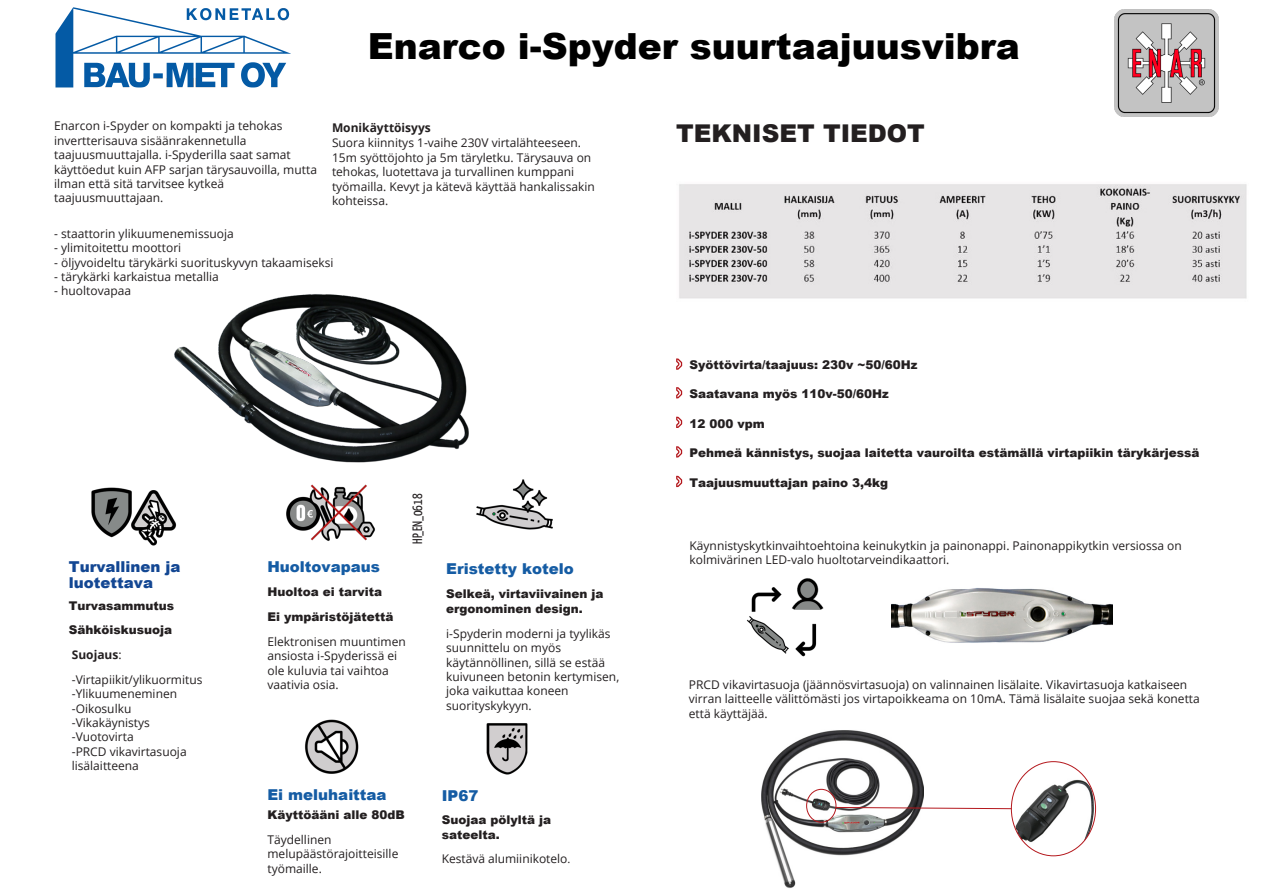
<style>
.page{position:relative;width:1263px;height:893px;background:#fff}
.page>*{position:absolute;margin:0;border:0;box-sizing:border-box;transform-origin:0 0}
.t1{font:900 36px "Arial";color:#000}
.t2{font:900 24.45px "Arial";color:#231f20}
.Destacados{font:900 15px "Arial";color:#155ca4}
.Subtítulo{font:900 15px/15.6px "Arial";color:#134793}
.t3{font:13.5px "Yanone Kaffeesatz";color:#231f20}
.Destacados-2{font:12px/14.4px "Open Sans";color:#231f20}
.Subtítulo-2{font:900 12px/24.6px "Arial";color:#231f20}
.Destacados-3{font:900 12px/24.8px "Arial";color:#231f20}
.Subtítulo-3{font:12px/14.4px "Open Sans";color:#231f20}
.s1{font-weight:700}
.s2{font-family:"Open Sans";font-weight:700}
.s3{font-family:"Open Sans";font-weight:400}
.s4{font-size:11.1px}
</style>
<div class="page">
<svg style="left:55px;top:7px;width:22px;height:81px"></svg>
<img style="left:476px;top:479px;width:77px;height:51px">
<img style="left:91px;top:487px;width:86px;height:59px">
<img style="left:286px;top:484px;width:89px;height:57px">
<img style="left:174px;top:294px;width:295px;height:169px">
<svg style="left:676px;top:446px;width:6px;height:11px"></svg>
<svg style="left:676px;top:417px;width:6px;height:11px"></svg>
<svg style="left:676px;top:387px;width:6px;height:11px"></svg>
<svg style="left:676px;top:358px;width:6px;height:12px"></svg>
<img style="left:305px;top:720px;width:54px;height:53px">
<svg style="left:676px;top:476px;width:6px;height:11px"></svg>
<img style="left:1114px;top:9px;width:105px;height:107px">
<img style="left:486px;top:723px;width:42px;height:52px">
<img style="left:891px;top:588px;width:221px;height:55px">
<img style="left:762px;top:730px;width:161px;height:158px">
<div style="left:806px;top:789px;width:30px;height:34px;border:1px solid #b4181d;border-radius:50%"></div>
<svg style="left:835px;top:807px;width:176px;height:2px"></svg>
<img style="left:1011px;top:773px;width:84px;height:71px">
<img style="left:746px;top:578px;width:78px;height:79px">
<img style="left:56px;top:8px;width:234px;height:80px">
<img style="left:679px;top:184px;width:568px;height:115px">
<h1 class="t1" style="left:368px;top:20px;width:653px">Enarco i-Spyder suurtaajuusvibra</h1>
<p class="Destacados-2" style="left:54px;top:119px;width:264px">Enarcon i-Spyder on kompakti ja tehokas invertterisauva sisäänrakennetulla taajuusmuuttajalla. i-Spyderilla saat samat käyttöedut kuin AFP sarjan tärysauvoilla, mutta ilman että sitä tarvitsee kytkeä taajuusmuuttajaan.</p>
<p class="Destacados-2" style="left:54px;top:226px;width:181px">- staattorin ylikuumenemissuoja</p>
<p class="Destacados-2" style="left:54px;top:240px;width:129px">- ylimitoitettu moottori</p>
<p class="Destacados-2" style="left:54px;top:255px;width:281px">- öljyvoideltu tärykärki suorituskyvyn takaamiseksi</p>
<p class="Destacados-2" style="left:54px;top:269px;width:166px">- tärykärki karkaistua metallia</p>
<p class="Destacados-2" style="left:54px;top:283px;width:78px">- huoltovapaa</p>
<p class="Destacados-2" style="left:332px;top:120px;width:264px"><span class="s1">Monikäyttöisyys<br></span>Suora kiinnitys 1-vaihe 230V virtalähteeseen.<br>15m syöttöjohto ja 5m täryletku. Tärysauva on tehokas, luotettava ja turvallinen kumppani työmailla. Kevyt ja kätevä käyttää hankalissakin kohteissa.</p>
<p class="Subtítulo" style="left:69px;top:559px;width:113px">Turvallinen ja luotettava</p>
<p class="Subtítulo-2" style="left:69px;top:593px;width:135px">Turvasammutus<br>Sähköiskusuoja<br><span class="s2">Suojaus</span><span class="s3">: -Virtapiikit/ylikuormitus</span></p>
<p class="Subtítulo-3" style="left:72px;top:686px;width:116px">-Ylikuumeneminen -Oikosulku -Vikakäynistys -Vuotovirta<br>-PRCD vikavirtasuoja lisälaitteena</p>
<p class="t3" style="left:409px;top:544px;width:52px;rotate:-90deg">HP_EN_0618</p>
<p class="Destacados" style="left:267px;top:556px;width:114px">Huoltovapaus</p>
<p class="Destacados-3" style="left:267px;top:579px;width:140px">Huoltoa ei tarvita<br>Ei ympäristöjätettä<br><span class="s3">Elektronisen muuntimen</span></p>
<p class="Destacados-2" style="left:267px;top:648px;width:131px">ansiosta i-Spyderissä ei ole kuluvia tai vaihtoa vaativia osia.</p>
<p class="Destacados" style="left:446px;top:558px;width:129px">Eristetty kotelo</p>
<p class="Destacados-3" style="left:446px;top:586px;width:159px;line-height:14.9px">Selkeä, virtaviivainen ja ergonominen design.</p>
<p class="Destacados-2" style="left:446px;top:626px;width:175px">i-Spyderin moderni ja tyylikäs suunnittelu on myös käytännöllinen, sillä se estää kuivuneen betonin kertymisen, joka vaikuttaa koneen suorityskykyyn.</p>
<p class="Destacados" style="left:267px;top:784px;width:121px">Ei meluhaittaa</p>
<p class="Destacados-3" style="left:267px;top:802px;width:139px">Käyttöääni alle 80dB<br><span class="s3">Täydellinen</span></p>
<p class="Destacados-2" style="left:267px;top:846px;width:132px">melupäästörajoitteisille työmaille.</p>
<p class="Destacados" style="left:442px;top:784px;width:38px">IP67</p>
<p class="Destacados-3" style="left:442px;top:812px;width:111px;line-height:14.4px">Suojaa pölyltä ja sateelta.</p>
<p class="Destacados-2" style="left:442px;top:851px;width:130px">Kestävä alumiinikotelo<span class="s4">.</span></p>
<p class="t2" style="left:676px;top:115px;width:250px">TEKNISET TIEDOT</p>
<p class="Subtítulo-2" style="left:689px;top:352px;width:229px">Syöttövirta/taajuus: 230v ~50/60Hz</p>
<p class="Subtítulo-2" style="left:689px;top:381px;width:201px">Saatavana myös 110v-50/60Hz</p>
<p class="Subtítulo-2" style="left:689px;top:411px;width:77px">12 000 vpm</p>
<p class="Subtítulo-2" style="left:689px;top:440px;width:511px">Pehmeä kännistys, suojaa laitetta vauroilta estämällä virtapiikin tärykärjessä</p>
<p class="Subtítulo-2" style="left:689px;top:470px;width:200px">Taajuusmuuttajan paino 3,4kg</p>
<p class="Destacados-2" style="left:689px;top:538px;width:494px">Käynnistyskytkinvaihtoehtoina keinukytkin ja painonappi. Painonappikytkin versiossa on kolmivärinen LED-valo huoltotarveindikaattori.</p>
<p class="Destacados-2" style="left:689px;top:677px;width:512px">PRCD vikavirtasuoja (jäännösvirtasuoja) on valinnainen lisälaite. Vikavirtasuoja katkaiseen virran laitteelle välittömästi jos virtapoikkeama on 10mA. Tämä lisälaite suojaa sekä konetta että käyttäjää.</p>
</div>
